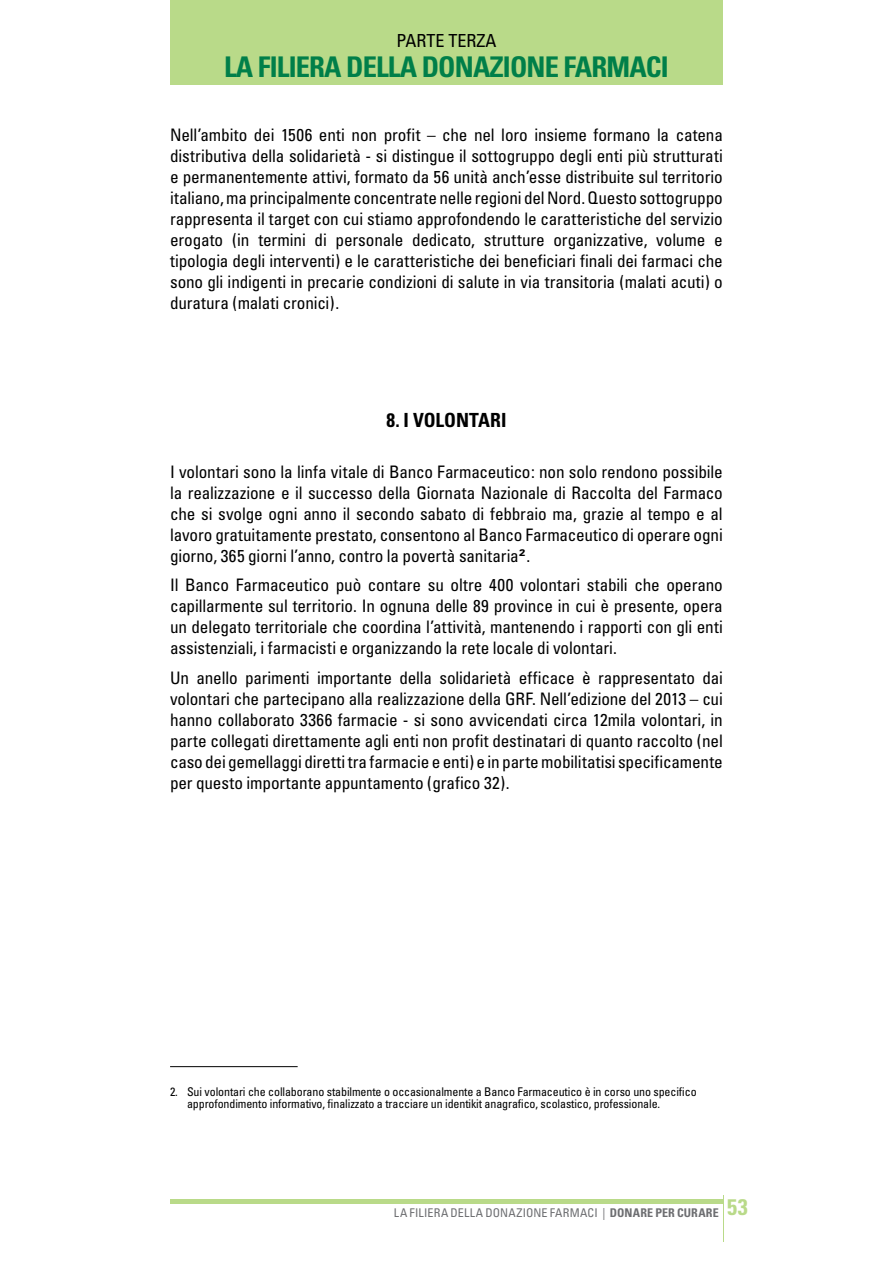
<style>
.page{position:relative;width:893px;height:1263px;background:#fff}
.page>*{position:absolute;margin:0;border:0;box-sizing:border-box;transform-origin:0 0}
.t1{font:700 condensed 28.5px "Univers";letter-spacing:-.03em;color:#007f49}
.t2{font:700 condensed 19.5px "Univers";letter-spacing:-.005em;color:#000}
.t3{font:condensed 18px "Univers";color:#000}
.t4{font:condensed 17.25px/21px "Univers";letter-spacing:-.01em;color:#000;text-align:justify}
.t5{font:condensed 12px/12px "Univers";letter-spacing:-.01em;color:#000}
.t6{font:condensed 12px "Univers";letter-spacing:.02em;color:#6d6e71}
.s1{font-weight:700}
</style>
<div class="page">
<div style="left:170px;top:0;width:553px;height:85px;background:#b9da89"></div>
<hr style="left:170px;top:1199px;width:553px;height:4px;background:#b9da89">
<hr style="left:723px;top:1195px;width:1px;height:47px;background:#b9da89">
<hr style="left:170px;top:1066px;width:128px;height:1px;background:#000">
<p class="t3" style="left:396px;top:29px;width:102px">PARTE TERZA</p>
<h1 class="t1" style="left:224px;top:49px;width:446px">LA FILIERA DELLA DONAZIONE FARMACI</h1>
<p class="t4" style="left:170px;top:124px;width:554px">Nell’ambito dei 1506 enti non profit – che nel loro insieme formano la catena distributiva della solidarietà - si distingue il sottogruppo degli enti più strutturati e permanentemente attivi, formato da 56 unità anch’esse distribuite sul territorio italiano, ma principalmente concentrate nelle regioni del Nord. Questo sottogruppo rappresenta il target con cui stiamo approfondendo le caratteristiche del servizio erogato (in termini di personale dedicato, strutture organizzative, volume e tipologia degli interventi) e le caratteristiche dei beneficiari finali dei farmaci che sono gli indigenti in precarie condizioni di salute in via transitoria (malati acuti) o duratura (malati cronici).</p>
<p class="t2" style="left:386px;top:408px;width:122px">8. I VOLONTARI</p>
<p class="t4" style="left:170px;top:461px;width:554px">I volontari sono la linfa vitale di Banco Farmaceutico: non solo rendono possibile la realizzazione e il successo della Giornata Nazionale di Raccolta del Farmaco che si svolge ogni anno il secondo sabato di febbraio ma, grazie al tempo e al lavoro gratuitamente prestato, consentono al Banco Farmaceutico di operare ogni giorno, 365 giorni l’anno, contro la povertà sanitaria<sup>2</sup>.</p>
<p class="t4" style="left:170px;top:574px;width:554px">Il Banco Farmaceutico può contare su oltre 400 volontari stabili che operano capillarmente sul territorio. In ognuna delle 89 province in cui è presente, opera un delegato territoriale che coordina l’attività, mantenendo i rapporti con gli enti assistenziali, i farmacisti e organizzando la rete locale di volontari.</p>
<p class="t4" style="left:170px;top:667px;width:554px">Un anello parimenti importante della solidarietà efficace è rappresentato dai volontari che partecipano alla realizzazione della GRF. Nell’edizione del 2013 – cui hanno collaborato 3366 farmacie - si sono avvicendati circa 12mila volontari, in parte collegati direttamente agli enti non profit destinatari di quanto raccolto (nel caso dei gemellaggi diretti tra farmacie e enti) e in parte mobilitatisi specificamente per questo importante appuntamento (grafico 32).</p>
<p class="t5" style="left:187px;top:1086px;width:511px;text-indent:-17px">2. Sui volontari che collaborano stabilmente o occasionalmente a Banco Farmaceutico è in corso uno specifico approfondimento informativo, finalizzato a tracciare un identikit anagrafico, scolastico, professionale.</p>
<p class="t6" style="left:394px;top:1205px;width:355px">LA FILIERA DELLA DONAZIONE FARMACI | <span class="s1">DONARE PER CURARE</span> <sup>53</sup></p>
</div>
